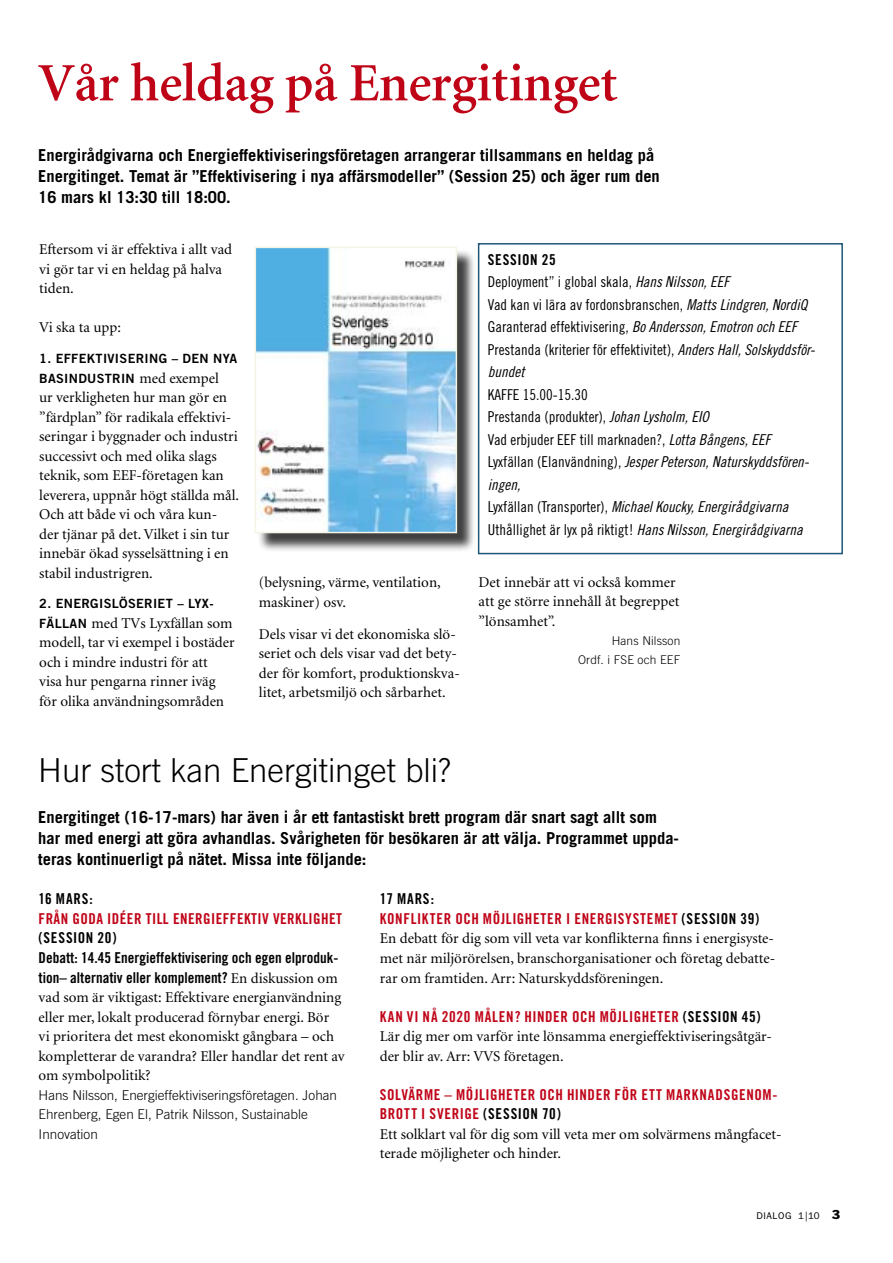
<style>
.page{position:relative;width:893px;height:1263px;background:#fff}
.page>*{position:absolute;margin:0;border:0;box-sizing:border-box;transform-origin:0 0}
.t1{font:600 54px "Minion";letter-spacing:-.005em;color:#c00418}
.t2{font:300 33px "Trade Gothic";color:#000}
.t3{font:700 16.5px/21px "Trade Gothic";color:#000}
.t4{font:15px/19.5px "Minion";color:#000}
.t5{font:15px/22.5px "Trade Gothic Cond Eighteen";color:#000}
.t6{font:15px/19.5px "Trade Gothic Bold Cond Twenty";letter-spacing:.04em;color:#c00418}
.t7{font:15px/22.5px "Trade Gothic Cond Eighteen Obl";color:#000}
.t8{font:15px/19.5px "Trade Gothic Bold Cond Twenty";color:#000}
.t9{font:15px "Trade Gothic Bold Cond Twenty";letter-spacing:.04em;color:#000}
.t10{font:300 13.5px/19.5px "Trade Gothic";color:#000}
.t11{font:12.75px/19.5px "Trade Gothic Bold Two";letter-spacing:.025em;color:#000}
.t12{font:300 12px/19.2px "Trade Gothic";letter-spacing:.01em;color:#000;text-align:right}
.t13{font:9.75px "Franklin Gothic";letter-spacing:.06em;color:#000}
.s1{font-family:"Minion";font-size:15px}
.s2{font-family:"Trade Gothic Bold Two";font-size:12.75px}
.s3{font-family:"Trade Gothic Cond Eighteen Obl"}
.s4{font-family:"Trade Gothic Cond Eighteen"}
.s5{font-family:"Minion"}
.s6{color:#000}
.s7{font-style:inherit}
.s8{font-size:12px}
</style>
<div class="page">
<div style="left:257px;top:249px;width:225px;height:309px;background:#000;opacity:.75"></div>
<img style="left:257px;top:249px;width:198px;height:282px">
<div style="left:255px;top:247px;width:202px;height:286px;border:1px solid #f6f4e5"></div>
<div style="left:478px;top:243px;width:365px;height:311px;border:2px solid #1e5678"></div>
<h1 class="t1" style="left:38px;top:56px;width:581px">Vår heldag på Energitinget</h1>
<p class="t3" style="left:38px;top:145px;width:623px">Energirådgivarna och Energieffektiviseringsföretagen arrangerar tillsammans en heldag på<br>Energitinget. Temat är ”Effektivisering i nya affärsmodeller” (Session 25) och äger rum den<br>16 mars kl 13:30 till 18:00.</p>
<p class="t4" style="left:39px;top:240px;width:194px">Eftersom vi är effektiva i allt vad vi gör tar vi en heldag på halva tiden.</p>
<p class="t4" style="left:39px;top:318px;width:83px">Vi ska ta upp:</p>
<p class="t11" style="left:39px;top:349px;width:200px">1. EFFEKTIVISERING – DEN NYA<br>BASINDUSTRIN <span class="s1">med exempel</span></p>
<p class="t4" style="left:39px;top:388px;width:201px">ur verkligheten hur man gör en ”färdplan” för radikala effektivi&shy;seringar i byggnader och industri successivt och med olika slags teknik, som EEF-företagen kan leverera, uppnår högt ställda mål.<br>Och att både vi och våra kun&shy;der tjänar på det. Vilket i sin tur innebär ökad sysselsättning i en stabil industrigren.</p>
<p class="t11" style="left:39px;top:594px;width:176px">2. ENERGISLÖSERIET – LYX-</p>
<p class="t4" style="left:39px;top:614px;width:197px"><span class="s2">FÄLLAN</span> med TVs Lyxfällan som modell, tar vi exempel i bostäder och i mindre industri för att<br>visa hur pengarna rinner iväg för olika användningsområden</p>
<p class="t4" style="left:259px;top:573px;width:183px">(belysning, värme, ventilation, maskiner) osv.</p>
<p class="t4" style="left:259px;top:625px;width:202px">Dels visar vi det ekonomiska slö&shy;seriet och dels visar vad det bety&shy;der för komfort, produktionskva&shy;litet, arbetsmiljö och sårbarhet.</p>
<h2 class="t2" style="left:38px;top:751px;width:414px">Hur stort kan Energitinget bli?</h2>
<p class="t9" style="left:488px;top:250px;width:69px">SESSION 25</p>
<p class="t5" style="left:488px;top:271px;width:329px">Deployment” i global skala, <span class="s3">Hans Nilsson, EEF<br></span>Vad kan vi lära av fordonsbranschen, <span class="s3">Matts Lindgren, NordiQ </span>Garanterad effektivisering, <span class="s3">Bo Andersson, Emotron och EEF </span>Prestanda (kriterier för effektivitet), <span class="s3">Anders Hall, Solskyddsför-</span></p>
<p class="t7" style="left:488px;top:361px;width:38px">bundet</p>
<p class="t5" style="left:488px;top:383px;width:14px">KAFFE</p>
<p class="t5" style="left:488px;top:383px;width:284px;text-indent:35px">15.00-15.30<br>Prestanda (produkter), <span class="s3">Johan Lysholm, EIO<br></span>Vad erbjuder EEF till marknaden?, <span class="s3">Lotta Bångens, EEF</span></p>
<p class="t7" style="left:488px;top:451px;width:323px"><span class="s4">Lyxfällan (Elanvändning),</span> Jesper Peterson, Naturskyddsfören&shy;ingen,<br><span class="s4">Lyxfällan (Transporter),</span> Michael Koucky, Energirådgivarna <span class="s4">Uthållighet är lyx på riktigt!</span> Hans Nilsson, Energirådgivarna</p>
<p class="t4" style="left:479px;top:573px;width:202px">Det innebär att vi också kommer att ge större innehåll åt begreppet ”lönsamhet”.</p>
<p class="t12" style="left:578px;top:631px;width:104px">Hans N ilsson<br>Ordf. i FSE och EEF</p>
<p class="t3" style="left:38px;top:806px;width:642px">Energitinget (16-17-mars) har även i år ett fantastiskt brett program där snart sagt allt som har med energi att göra avhandlas. Svårigheten för besökaren är att välja. Programmet uppda&shy;teras kontinuerligt på nätet. Missa inte följande:</p>
<p class="t8" style="left:39px;top:889px;width:56px">16 MARS:</p>
<p class="t6" style="left:39px;top:909px;width:305px">FRÅN GODA IDÉER TILL ENERGIEFFEKTIV VERKLIGHET</p>
<p class="t8" style="left:39px;top:928px;width:301px">(SESSION 20)<br>DEBATT: 14.45 ENERGIEFFEKTIVISERING OCH EGEN ELPRODUK-<br>TION– ALTERNATIV ELLER KOMPLEMENT? <span class="s5">En diskussion om</span></p>
<p class="t4" style="left:39px;top:988px;width:308px">vad som är viktigast: Effektivare energianvändning eller mer, lokalt producerad förnybar energi. Bör<br>vi prioritera det mest ekonomiskt gångbara – och kompletterar de varandra? Eller handlar det rent av om symbolpolitik?</p>
<p class="t10" style="left:39px;top:1085px;width:300px">Hans N ilsson, Energieffektiviseringsföretagen. Johan<br>Ehrenberg, Egen El, Patrik Nilsson, Sustainable<br>I nnovation</p>
<p class="t6" style="left:380px;top:889px;width:381px"><span class="s6">17 MARS:<br></span>KONFLIKTER OCH MÖJLIGHETER I ENERGISYSTEMET <span class="s6">(SESSION 39)</span></p>
<p class="t4" style="left:380px;top:929px;width:397px;text-align:justify">En debatt för dig som vill veta var konflikterna finns i energisyste&shy;met när miljörörelsen, branschorganisationer och företag debatte&shy;rar om framtiden. Arr: Naturskyddsföreningen.</p>
<p class="t6" style="left:380px;top:1006px;width:382px">KAN VI NÅ 2020 MÅLEN? HINDER OCH MÖJLIGHETER <span class="s6">(SESSION 45)</span></p>
<p class="t4" style="left:380px;top:1027px;width:393px">Lär dig mer om varför inte lönsamma energieffektiviseringsåtgär&shy;der blir av. Arr: VVS företagen.</p>
<p class="t6" style="left:380px;top:1084px;width:31px">SOLVÄRME</p>
<p class="t6" style="left:445px;top:1084px;width:70px">– MÖJLIGHETER</p>
<p class="t6" style="left:539px;top:1084px;width:44px">OCH HINDER</p>
<p class="t6" style="left:615px;top:1084px;width:94px">FÖRETT MARKNADSGEN</p>
<p class="t6" style="left:754px;top:1084px;width:24px">OM-</p>
<p class="t6" style="left:380px;top:1104px;width:183px">BROTT I SVERIGE <span class="s6">(SESSION 70)</span></p>
<p class="t4" style="left:380px;top:1124px;width:403px">Ett solklart val för dig som vill veta mer om solvärmens mångfacet&shy;terade möjligheter och hinder.</p>
<p class="t13" style="left:756px;top:1210px;width:85px">dialog <span class="s7">1|10</span> <span class="s8">3</span></p>
</div>
